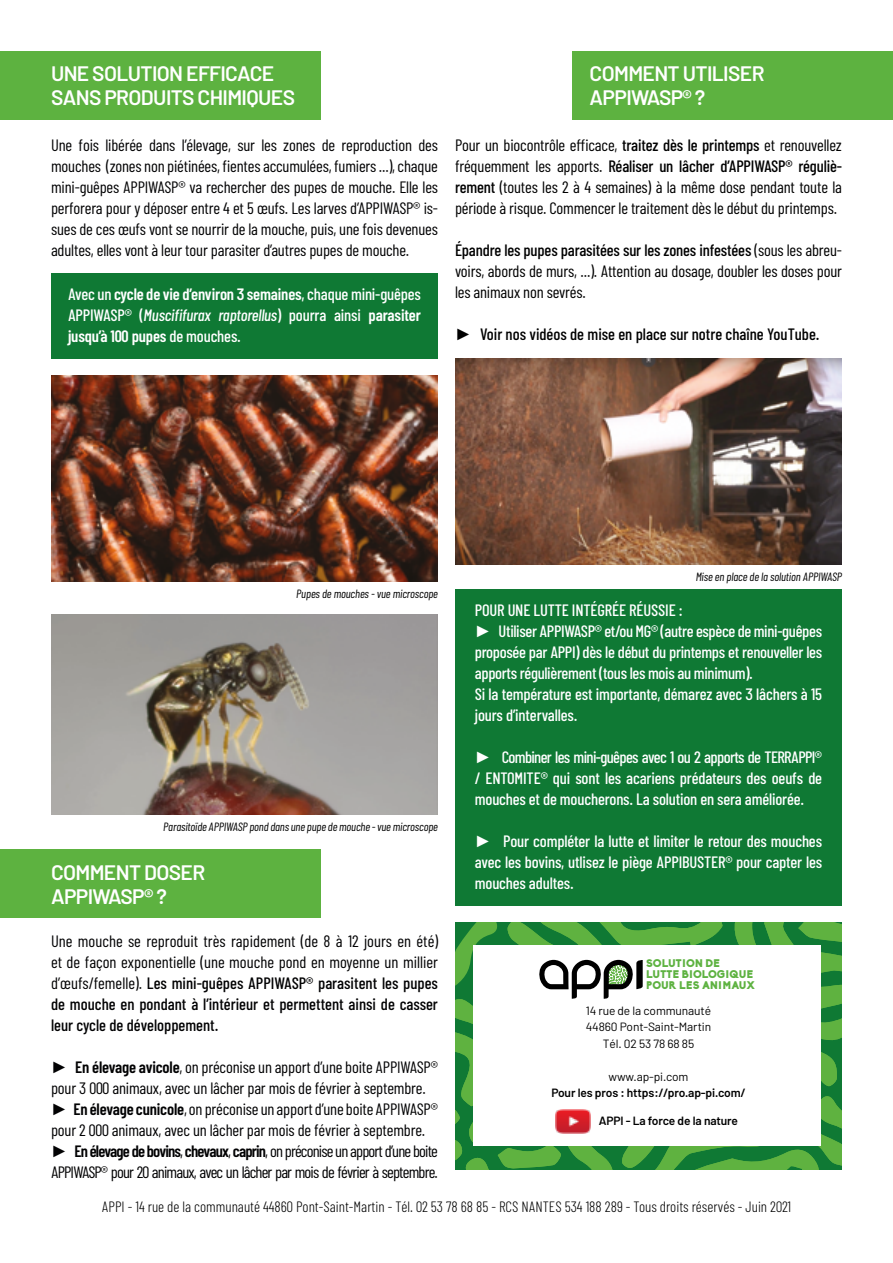
<style>
.page{position:relative;width:893px;height:1263px;background:#fff}
.page>*{position:absolute;margin:0;border:0;box-sizing:border-box;transform-origin:0 0}
.t1{font:600 21px/24px "Barlow";letter-spacing:-.03em;color:#fff}
.t2{font:16.5px/21px "Barlow Condensed";letter-spacing:-.01em;color:#020203;text-align:justify}
.t3{font:500 16.5px/21px "Barlow Condensed";letter-spacing:-.01em;color:#fff;text-align:justify}
.t4{font:16.5px/21px "Barlow Condensed";letter-spacing:-.01em;color:#000;text-align:justify}
.t5{font:500 16.5px "Barlow Condensed";color:#000}
.t6{font:300 15px "Barlow Condensed";color:#000}
.t7{font:italic 12px "Barlow Condensed";letter-spacing:-.01em;color:#000}
.t8{font:12px/16.5px "Barlow";letter-spacing:-.01em;color:#000;text-align:center}
.t9{font:600 12px "Barlow";letter-spacing:-.01em;color:#000}
.t10{font:900 10.95px/10.6px "Biko";color:#5eb241}
.s1{font-weight:500}
.s2{font-family:"Arial";font-weight:400}
.s3{font-weight:600}
.s4{font-style:italic}
.s5{font-family:"Arial"}
</style>
<div class="page">
<div style="left:455px;top:589px;width:387px;height:317px;background:#0f7934"></div>
<div style="left:51px;top:273px;width:387px;height:85px;background:#0f7934"></div>
<div style="left:573px;top:51px;width:320px;height:68px;background:#5db240"></div>
<img style="left:51px;top:375px;width:387px;height:206px">
<img style="left:51px;top:615px;width:387px;height:200px">
<img style="left:455px;top:358px;width:387px;height:206px">
<div style="left:0;top:51px;width:320px;height:68px;background:#5db240"></div>
<div style="left:0;top:850px;width:320px;height:68px;background:#5db240"></div>
<svg style="left:455px;top:923px;width:387px;height:247px"></svg>
<p class="t1" style="left:51px;top:61px;width:246px">UNE SOLUTION EFFICACE<br>SANS PRODUITS CHIMIQUES</p>
<p class="t1" style="left:590px;top:61px;width:176px">COMMENT UTILISER<br>APPIWASP® ?</p>
<p class="t2" style="left:51px;top:134px;width:388px">Une fois libérée dans l’élevage, sur les zones de reproduction des mouches (zones non piétinées, fientes accumulées, fumiers ...), chaque mini-guêpes APPIWASP® va rechercher des pupes de mouche. Elle les perforera pour y déposer entre 4 et 5 œufs. Les larves d’APPIWASP® is&shy;sues de ces œufs vont se nourrir de la mouche, puis, une fois devenues adultes, elles vont à leur tour parasiter d’autres pupes de mouche.</p>
<p class="t4" style="left:455px;top:134px;width:389px">Pour un biocontrôle efficace, <span class="s1">traitez dès le printemps</span> et renouvellez fréquemment les apports. <span class="s1">Réaliser un lâcher d’APPIWASP® réguliè&shy;rement</span> (toutes les 2 à 4 semaines) à la même dose pendant toute la période à risque. Commencer le traitement dès le début du printemps.</p>
<p class="t4" style="left:455px;top:239px;width:389px"><span class="s1">Épandre les pupes parasitées sur les zones infestées</span> (sous les abreu&shy;voirs, abords de murs, ...). Attention au dosage, doubler les doses pour les animaux non sevrés.</p>
<p class="t5" style="left:455px;top:324px;width:366px"><span class="s2">►</span> Voir nos vidéos de mise en place sur notre chaîne YouTube.</p>
<p class="t3" style="left:68px;top:283px;width:354px">Avec un <span class="s3">cycle de vie d’environ 3 semaines</span>, chaque mini-guêpes APPIWASP® (<span class="s4">Muscififurax raptorellus</span>) pourra ainsi <span class="s3">parasiter jusqu’à 100 pupes</span> de mouches.</p>
<p class="t7" style="left:296px;top:586px;width:143px">Pupes de mouches - vue microscope</p>
<p class="t7" style="left:163px;top:819px;width:276px">Parasitoïde APPIWASP pond dans une pupe de mouche - vue microscope</p>
<p class="t1" style="left:51px;top:860px;width:156px">COMMENT DOSER<br>APPIWASP® ?</p>
<p class="t2" style="left:51px;top:930px;width:388px">Une mouche se reproduit très rapidement (de 8 à 12 jours en été) et de façon exponentielle (une mouche pond en moyenne un millier d’œufs/femelle). <span class="s1">Les mini-guêpes APPIWASP® parasitent les pupes de mouche en pondant à l’intérieur et permettent ainsi de casser leur cycle de développement.</span></p>
<p class="t2" style="left:51px;top:1056px;width:388px;text-align:left"><span class="s5">►</span> <span class="s3">En élevage avicole</span>, on préconise un apport d’une boite APPIWASP® pour 3 000 animaux, avec un lâcher par mois de février à septembre. <span class="s5">►</span> <span class="s3">En élevage cunicole</span>, on préconise un apport d’une boite APPIWASP® pour 2 000 animaux, avec un lâcher par mois de février à septembre. <span class="s5">►</span> <span class="s3">En élevage de bovins</span>, <span class="s3">chevaux</span>, <span class="s3">caprin</span>, on préconise un apport d’une boite APPIWASP® pour 20 animaux, avec un lâcher par mois de février à septembre.</p>
<p class="t7" style="left:696px;top:569px;width:148px">Mise en place de la solution APPIWASP</p>
<p class="t3" style="left:475px;top:599px;width:349px;text-align:left">POUR UNE LUTTE INTÉGRÉE RÉUSSIE :<br><span class="s2">►</span> Utiliser APPIWASP® et/ou MG® (autre espèce de mini-guêpes proposée par APPI) dès le début du printemps et renouveller les apports régulièrement (tous les mois au minimum).<br>Si la température est importante, démarez avec 3 lâchers à 15 jours d’intervalles.</p>
<p class="t3" style="left:475px;top:746px;width:349px"><span class="s2">►</span> Combiner les mini-guêpes avec 1 ou 2 apports de TERRAPPI® / ENTOMITE® qui sont les acariens prédateurs des oeufs de mouches et de moucherons. La solution en sera améliorée.</p>
<p class="t3" style="left:475px;top:830px;width:349px"><span class="s2">►</span> Pour compléter la lutte et limiter le retour des mouches avec les bovins, utlisez le piège APPIBUSTER® pour capter les mouches adultes.</p>
<p class="t10" style="left:646px;top:958px;width:110px">SOLUTION DE<br>LUTTE BIOLOGIQUE<br>POUR LES ANIMAUX</p>
<p class="t8" style="left:586px;top:1002px;width:127px">14 rue de la communauté<br>44860 Pont-Saint-Martin<br>Tél. 02 53 78 68 85</p>
<p class="t8" style="left:608px;top:1068px;width:81px">www.ap-pi.com</p>
<p class="t9" style="left:551px;top:1086px;width:196px">Pour les pros : https://pro.ap-pi.com/</p>
<p class="t9" style="left:599px;top:1113px;width:141px">APPI - La force de la nature</p>
<p class="t6" style="left:102px;top:1197px;width:691px">APPI - 14 rue de la communauté 44860 Pont-Saint-Martin - Tél. 02 53 78 68 85 - RCS NANTES 534 188 289 - Tous droits réservés - Juin 2021</p>
</div>
